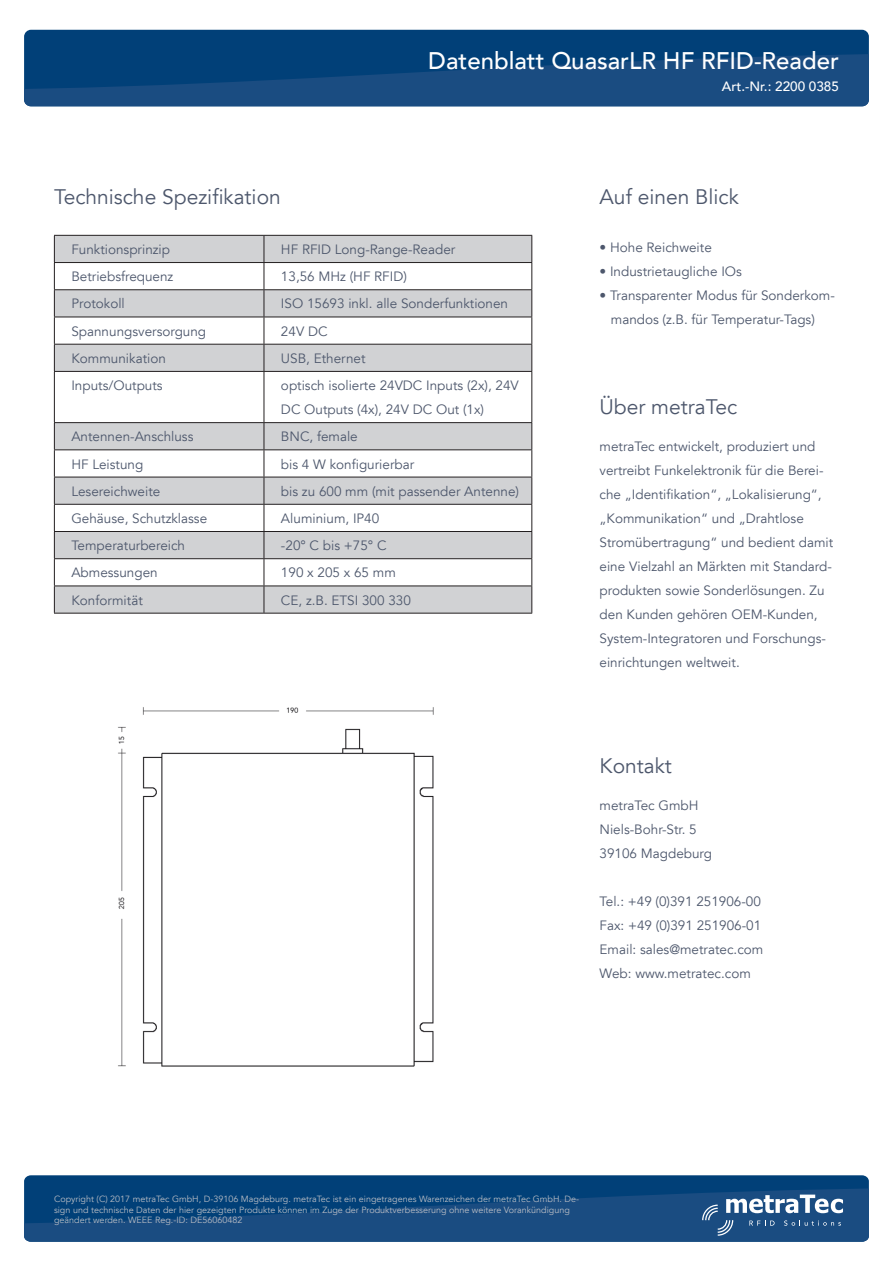
<style>
.page{position:relative;width:893px;height:1263px;background:#fff}
.page>*{position:absolute;margin:0;border:0;box-sizing:border-box;transform-origin:0 0}
.t1{font:500 24px "Avenir LT";color:#fff}
.t2{font:21px "Avenir LT";color:#4d576c}
.t3{font:13.5px/24px "Avenir LT";color:#4d576c}
.t4{font:500 13.5px "Avenir LT";color:#fff}
.t5{font:9px/10.8px "Avenir LT";color:#b8bcc4}
</style>
<div class="page">
<div style="left:24px;top:30px;width:845px;height:76px;background:#014078;border-radius:7px"></div>
<svg style="left:24px;top:51px;width:845px;height:55px;fill:#1a4c81"></svg>
<div style="left:24px;top:1175px;width:845px;height:67px;background:#014078;border-radius:6px"></div>
<svg style="left:24px;top:1186px;width:845px;height:56px;fill:#1a4c81"></svg>
<div style="left:55px;top:236px;width:476px;height:377px;background:#d1d2d4"></div>
<svg style="left:55px;top:263px;width:476px;height:322px"></svg>
<hr style="left:54px;top:235px;width:210px;height:1px;background:#231f20">
<hr style="left:264px;top:235px;width:268px;height:1px;background:#231f20">
<hr style="left:54px;top:262px;width:210px;height:1px;background:#231f20">
<hr style="left:264px;top:262px;width:268px;height:1px;background:#231f20">
<hr style="left:54px;top:289px;width:210px;height:1px;background:#231f20">
<hr style="left:264px;top:289px;width:268px;height:1px;background:#231f20">
<hr style="left:54px;top:317px;width:210px;height:1px;background:#231f20">
<hr style="left:264px;top:317px;width:268px;height:1px;background:#231f20">
<hr style="left:54px;top:344px;width:210px;height:1px;background:#231f20">
<svg style="left:54px;top:236px;width:1px;height:135px"></svg>
<hr style="left:264px;top:344px;width:268px;height:1px;background:#231f20">
<svg style="left:264px;top:236px;width:1px;height:135px"></svg>
<svg style="left:531px;top:236px;width:1px;height:135px"></svg>
<hr style="left:54px;top:371px;width:210px;height:1px;background:#231f20">
<hr style="left:54px;top:372px;width:1px;height:50px;background:#231f20">
<hr style="left:264px;top:371px;width:268px;height:1px;background:#231f20">
<hr style="left:264px;top:372px;width:1px;height:50px;background:#231f20">
<hr style="left:531px;top:372px;width:1px;height:50px;background:#231f20">
<hr style="left:54px;top:422px;width:210px;height:1px;background:#231f20">
<hr style="left:264px;top:422px;width:268px;height:1px;background:#231f20">
<hr style="left:54px;top:449px;width:210px;height:1px;background:#231f20">
<hr style="left:264px;top:449px;width:268px;height:1px;background:#231f20">
<hr style="left:54px;top:477px;width:210px;height:1px;background:#231f20">
<hr style="left:264px;top:477px;width:268px;height:1px;background:#231f20">
<hr style="left:54px;top:504px;width:210px;height:1px;background:#231f20">
<hr style="left:264px;top:504px;width:268px;height:1px;background:#231f20">
<hr style="left:54px;top:531px;width:210px;height:1px;background:#231f20">
<hr style="left:264px;top:531px;width:268px;height:1px;background:#231f20">
<hr style="left:54px;top:558px;width:210px;height:1px;background:#231f20">
<hr style="left:264px;top:558px;width:268px;height:1px;background:#231f20">
<hr style="left:54px;top:585px;width:210px;height:1px;background:#231f20">
<svg style="left:54px;top:423px;width:1px;height:190px"></svg>
<hr style="left:264px;top:585px;width:268px;height:1px;background:#231f20">
<svg style="left:264px;top:423px;width:1px;height:190px"></svg>
<svg style="left:531px;top:423px;width:1px;height:190px"></svg>
<hr style="left:54px;top:613px;width:210px;height:1px;background:#231f20">
<hr style="left:264px;top:613px;width:268px;height:1px;background:#231f20">
<svg style="left:701px;top:1194px;width:142px;height:42px;background:#48709a"></svg>
<img style="left:118px;top:707px;width:316px;height:360px">
<h1 class="t1" style="left:428px;top:47px;width:412px">Datenblatt QuasarLR HF RFID-Reader</h1>
<p class="t4" style="left:722px;top:79px;width:119px">Art.-Nr.: 2200 0385</p>
<h2 class="t2" style="left:54px;top:185px;width:228px">Technische Spezifikation</h2>
<p class="t3" style="left:71px;top:238px;width:100px">Funktionsprinzip</p>
<p class="t3" style="left:281px;top:238px;width:176px">HF RFID Long-Range-Reader</p>
<p class="t3" style="left:71px;top:265px;width:103px">Betriebsfrequenz</p>
<p class="t3" style="left:281px;top:265px;width:127px">13,56 MHz (HF RFID)</p>
<p class="t3" style="left:71px;top:292px;width:55px">Protokoll</p>
<p class="t3" style="left:281px;top:292px;width:229px">ISO 15693 inkl. alle Sonderfunktionen</p>
<p class="t3" style="left:71px;top:319px;width:136px">Spannungsversorgung</p>
<p class="t3" style="left:281px;top:319px;width:48px">24V DC</p>
<p class="t3" style="left:71px;top:347px;width:96px">Kommunikation</p>
<p class="t3" style="left:281px;top:347px;width:86px">USB, Ethernet</p>
<p class="t3" style="left:71px;top:374px;width:93px">Inputs/Outputs</p>
<p class="t3" style="left:281px;top:374px;width:239px">optisch isolierte 24VDC Inputs (2x), 24V<br>DC Outputs (4x), 24V DC Out (1x)</p>
<p class="t3" style="left:71px;top:425px;width:124px">Antennen-Anschluss</p>
<p class="t3" style="left:281px;top:425px;width:78px">BNC, female</p>
<p class="t3" style="left:71px;top:452px;width:73px">HF Leistung</p>
<p class="t3" style="left:281px;top:452px;width:135px">bis 4 W konfigurierbar</p>
<p class="t3" style="left:71px;top:479px;width:90px">Lesereichweite</p>
<p class="t3" style="left:281px;top:479px;width:240px">bis zu 600 mm (mit passender Antenne)</p>
<p class="t3" style="left:71px;top:507px;width:137px">Gehäuse, Schutzklasse</p>
<p class="t3" style="left:281px;top:507px;width:100px">Aluminium, IP40</p>
<p class="t3" style="left:71px;top:534px;width:115px">Temperaturbereich</p>
<p class="t3" style="left:281px;top:534px;width:107px">-20° C bis +75° C</p>
<p class="t3" style="left:71px;top:561px;width:88px">Abmessungen</p>
<p class="t3" style="left:281px;top:561px;width:116px">190 x 205 x 65 mm</p>
<p class="t3" style="left:71px;top:588px;width:73px">Konformität</p>
<p class="t3" style="left:281px;top:588px;width:131px">CE, z.B. ETSI 300 330</p>
<h2 class="t2" style="left:600px;top:185px;width:141px">Auf einen Blick</h2>
<p class="t3" style="left:600px;top:236px;width:114px">• Hohe Reichweite</p>
<p class="t3" style="left:600px;top:260px;width:144px">• Industrietaugliche IOs</p>
<p class="t3" style="left:611px;top:284px;width:226px;text-indent:-11px">• Transparenter Modus für Sonderkom&shy;mandos (z.B. für Temperatur-Tags)</p>
<h2 class="t2" style="left:600px;top:395px;width:139px">Über metraTec</h2>
<p class="t3" style="left:600px;top:435px;width:235px">metraTec entwickelt, produziert und vertreibt Funkelektronik für die Berei&shy;che „Identifikation“, „Lokalisierung“, „Kommunikation“ und „Drahtlose Stromübertragung“ und bedient damit eine Vielzahl an Märkten mit Standard&shy;produkten sowie Sonderlösungen. Zu den Kunden gehören OEM-Kunden, System-Integratoren und Forschungs&shy;einrichtungen weltweit.</p>
<h2 class="t2" style="left:600px;top:754px;width:74px">Kontakt</h2>
<p class="t3" style="left:600px;top:793px;width:114px">metraTec GmbH<br>Niels-Bohr-Str. 5<br>39106 Magdeburg</p>
<p class="t3" style="left:600px;top:889px;width:165px">Tel.: +49 (0)391 251906-00<br>Fax: +49 (0)391 251906-01<br>Email: sales@metratec.com<br>Web: www.metratec.com</p>
<p class="t5" style="left:54px;top:1193px;width:527px">Copyright (C) 2017 metraTec GmbH, D-39106 Magdeburg. metraTec ist ein eingetragenes Warenzeichen der metraTec GmbH. De&shy;sign und technische Daten der hier gezeigten Produkte können im Zuge der Produktverbesserung ohne weitere Vorankündigung geändert werden. WEEE Reg.-ID: DE56060482</p>
</div>
